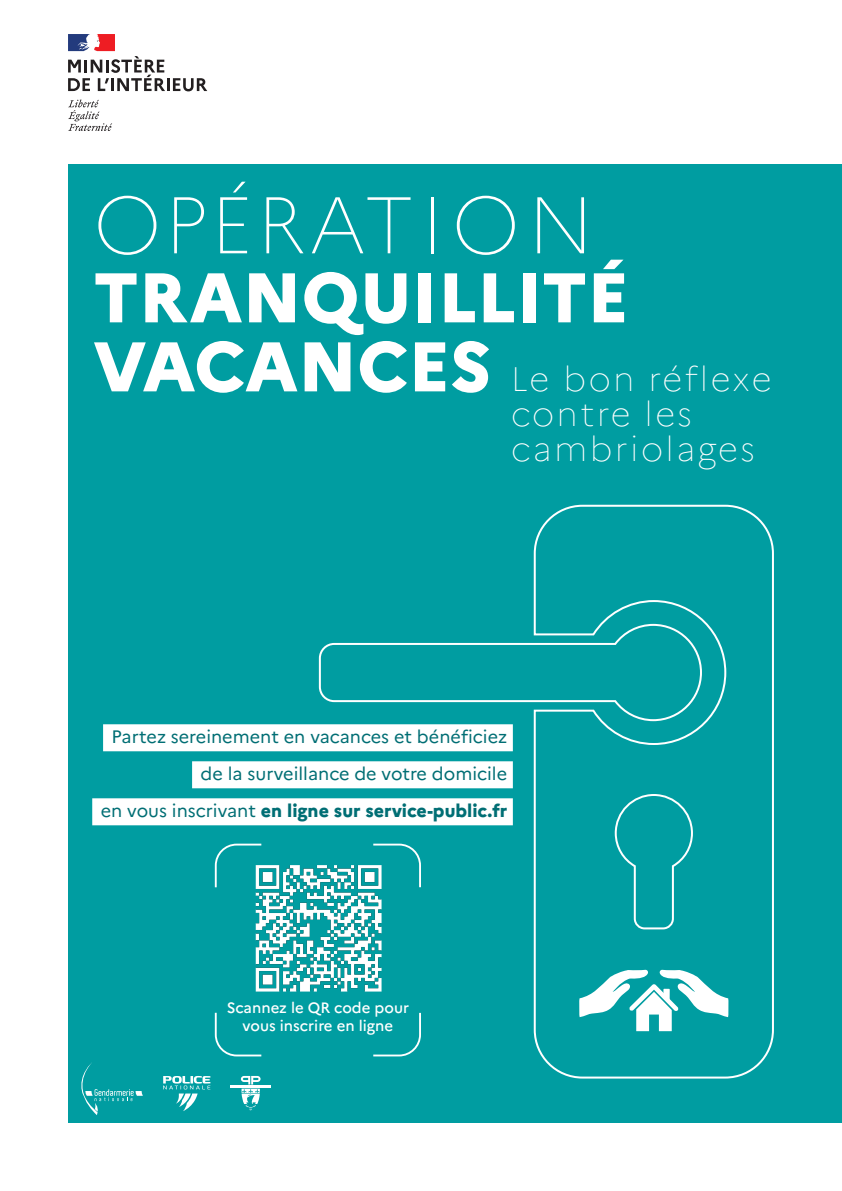
<style>
.page{position:relative;width:842px;height:1191px;background:#fff}
.page>*{position:absolute;margin:0;border:0;box-sizing:border-box;transform-origin:0 0}
.t1{font:100 80px "Marianne";letter-spacing:.04em;color:#fff}
.t2{font:800 70px "Marianne";color:#fff}
.t3{font:100 34px/35px "Marianne";letter-spacing:.07em;color:#fff}
.Style_de_paragraphe{font:18px "Marianne";color:#006e74}
.Style_de_paragraphe-2{font:800 18px "Marianne";color:#006e74}
.t4{font:500 15px/18px "Marianne";color:#fff;text-align:center}
.s1{font-weight:400}
</style>
<div class="page">
<div style="left:68px;top:164px;width:774px;height:959px;background:#009da1"></div>
<svg style="left:68px;top:100px;width:44px;height:31px"></svg>
<svg style="left:68px;top:34px;width:139px;height:57px"></svg>
<svg style="left:318px;top:642px;width:215px;height:61px"></svg>
<svg style="left:81px;top:1062px;width:62px;height:53px"></svg>
<svg style="left:231px;top:1076px;width:40px;height:35px"></svg>
<svg style="left:533px;top:504px;width:241px;height:575px"></svg>
<svg style="left:163px;top:1076px;width:47px;height:35px"></svg>
<div style="left:103px;top:724px;width:410px;height:27px;background:#fff"></div>
<div style="left:192px;top:761px;width:321px;height:27px;background:#fff"></div>
<div style="left:92px;top:798px;width:421px;height:27px;background:#fff"></div>
<svg style="left:214px;top:843px;width:48px;height:45px"></svg>
<svg style="left:373px;top:843px;width:48px;height:45px"></svg>
<svg style="left:214px;top:1012px;width:48px;height:45px"></svg>
<svg style="left:373px;top:1012px;width:48px;height:45px"></svg>
<img style="left:254px;top:863px;width:129px;height:128px">
<svg style="left:579px;top:969px;width:150px;height:62px"></svg>
<p class="t1" style="left:94px;top:176px;width:502px">OPÉRATION</p>
<p class="t2" style="left:94px;top:255px;width:537px">TRANQUILLITÉ</p>
<p class="t2" style="left:94px;top:324px;width:399px">VACANCES</p>
<p class="t3" style="left:511px;top:361px;width:262px">Le bon réflexe contre les cambriolages</p>
<p class="Style_de_paragraphe" style="left:112px;top:725px;width:397px">Partez sereinement en vacances et bénéficiez</p>
<p class="Style_de_paragraphe" style="left:201px;top:762px;width:308px">de la surveillance de votre domicile</p>
<p class="Style_de_paragraphe-2" style="left:101px;top:799px;width:408px"><span class="s1">en vous inscrivant</span> en ligne sur service-public.fr</p>
<p class="t4" style="left:227px;top:999px;width:184px">Scannez le QR code pour vous inscrire en ligne</p>
</div>
